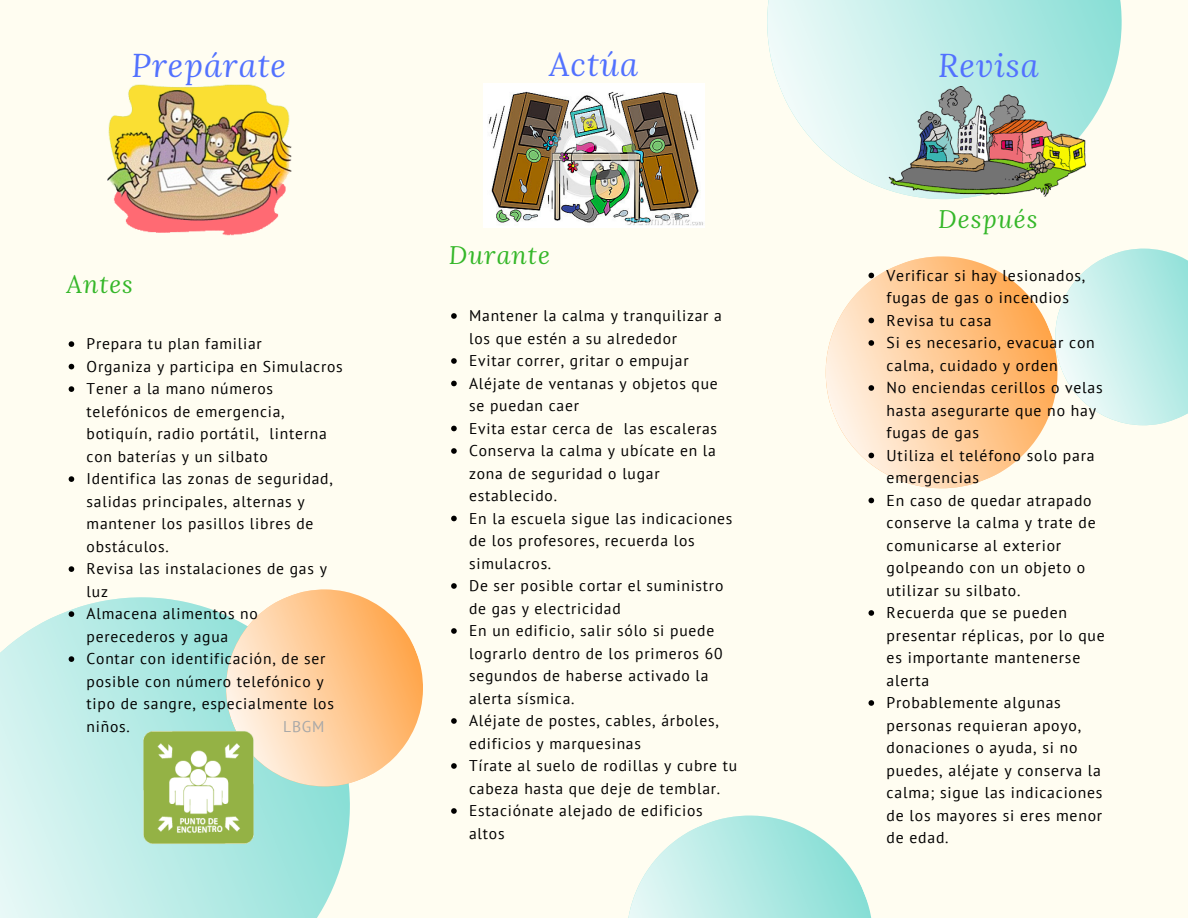
<style>
.page{position:relative;width:1188px;height:918px;background:#fffdf1}
.page>*{position:absolute;margin:0;border:0;box-sizing:border-box;transform-origin:0 0}
.t1{font:italic 32.7px "Lora";letter-spacing:.03em;color:#5271ff}
.t2{font:italic 25.2px "Lora";letter-spacing:.04em;color:#35b729}
.t3{font:italic 24.9px "Lora";letter-spacing:.04em;color:#35b729}
.t4{font:15.75px/22.5px "PT Sans";letter-spacing:.05em;color:#000}
.t5{font:15.6px/22.5px "PT Sans";letter-spacing:.05em;color:#000}
.t6{font:15.6px "PT Sans";color:#a8a8a8}
</style>
<div class="page">
<svg style="left:628px;top:815px;width:244px;height:103px"></svg>
<svg style="left:767px;top:0;width:355px;height:200px"></svg>
<svg style="left:825px;top:256px;width:204px;height:248px"></svg>
<svg style="left:0;top:568px;width:350px;height:350px;background:#c7efe9"></svg>
<svg style="left:197px;top:568px;width:226px;height:248px"></svg>
<svg style="left:1029px;top:248px;width:159px;height:201px"></svg>
<svg style="left:868px;top:273px;width:6px;height:5px"></svg>
<svg style="left:868px;top:318px;width:6px;height:5px"></svg>
<svg style="left:868px;top:340px;width:6px;height:6px"></svg>
<svg style="left:868px;top:385px;width:6px;height:6px"></svg>
<svg style="left:868px;top:453px;width:6px;height:5px"></svg>
<svg style="left:868px;top:498px;width:6px;height:5px"></svg>
<svg style="left:868px;top:610px;width:6px;height:6px"></svg>
<svg style="left:868px;top:700px;width:6px;height:6px"></svg>
<img style="left:885px;top:87px;width:205px;height:111px">
<img style="left:107px;top:84px;width:185px;height:152px">
<svg style="left:69px;top:341px;width:5px;height:6px"></svg>
<svg style="left:69px;top:364px;width:5px;height:5px"></svg>
<svg style="left:69px;top:386px;width:5px;height:6px"></svg>
<svg style="left:69px;top:476px;width:5px;height:6px"></svg>
<svg style="left:69px;top:566px;width:5px;height:6px"></svg>
<svg style="left:69px;top:611px;width:5px;height:6px"></svg>
<svg style="left:69px;top:656px;width:5px;height:6px"></svg>
<svg style="left:451px;top:313px;width:6px;height:6px"></svg>
<svg style="left:451px;top:358px;width:6px;height:6px"></svg>
<svg style="left:451px;top:381px;width:6px;height:5px"></svg>
<svg style="left:451px;top:426px;width:6px;height:5px"></svg>
<svg style="left:451px;top:448px;width:6px;height:6px"></svg>
<svg style="left:451px;top:516px;width:6px;height:5px"></svg>
<svg style="left:451px;top:583px;width:6px;height:6px"></svg>
<svg style="left:451px;top:628px;width:6px;height:6px"></svg>
<svg style="left:451px;top:718px;width:6px;height:6px"></svg>
<svg style="left:451px;top:763px;width:6px;height:6px"></svg>
<svg style="left:451px;top:808px;width:6px;height:6px"></svg>
<img style="left:484px;top:83px;width:220px;height:144px">
<img style="left:73px;top:724px;width:251px;height:126px">
<h1 class="t1" style="left:132px;top:43px;width:156px">Prepárate</h1>
<h1 class="t1" style="left:549px;top:42px;width:91px">Actúa</h1>
<h1 class="t1" style="left:938px;top:43px;width:102px">Revisa</h1>
<h3 class="t3" style="left:66px;top:268px;width:68px">Antes</h3>
<p class="t5" style="left:87px;top:332px;width:258px">Prepara tu plan familiar<br>Organiza y participa en Simulacros<br>Tener a la mano números telefónicos de emergencia, botiquín, radio portátil, linterna con baterías y un silbato<br>Identifica las zonas de seguridad, salidas principales, alternas y mantener los pasillos libres de obstáculos.<br>Revisa las instalaciones de gas y luz<br>Almacena alimentos no perecederos y agua<br>Contar con identificación, de ser posible con número telefónico y tipo de sangre, especialmente los niños.</p>
<p class="t6" style="left:283px;top:716px;width:43px">LBGM</p>
<h2 class="t2" style="left:449px;top:238px;width:103px">Durante</h2>
<p class="t5" style="left:469px;top:304px;width:270px">Mantener la calma y tranquilizar a los que estén a su alrededor<br>Evitar correr, gritar o empujar<br>Aléjate de ventanas y objetos que<br>se puedan caer<br>Evita estar cerca de las escaleras<br>Conserva la calma y ubícate en la zona de seguridad o lugar establecido.<br>En la escuela sigue las indicaciones de los profesores, recuerda los simulacros.<br>De ser posible cortar el suministro de gas y electricidad<br>En un edificio, salir sólo si puede lograrlo dentro de los primeros 60 segundos de haberse activado la alerta sísmica.<br>Aléjate de postes, cables, árboles, edificios y marquesinas<br>Tírate al suelo de rodillas y cubre tu cabeza hasta que deje de temblar.<br>Estaciónate alejado de edificios altos</p>
<h2 class="t2" style="left:938px;top:202px;width:101px">Después</h2>
<p class="t4" style="left:887px;top:263px;width:220px">Verificar si hay lesionados, fugas de gas o incendios<br>Revisa tu casa<br>Si es necesario, evacuar con calma, cuidado y orden<br>No enciendas cerillos o velas hasta asegurarte que no hay fugas de gas<br>Utiliza el teléfono solo para emergencias<br>En caso de quedar atrapado conserve la calma y trate de comunicarse al exterior golpeando con un objeto o utilizar su silbato.<br>Recuerda que se pueden presentar réplicas, por lo que es importante mantenerse alerta<br>Probablemente algunas personas requieran apoyo, donaciones o ayuda, si no puedes, aléjate y conserva la calma; sigue las indicaciones de los mayores si eres menor de edad.</p>
</div>
